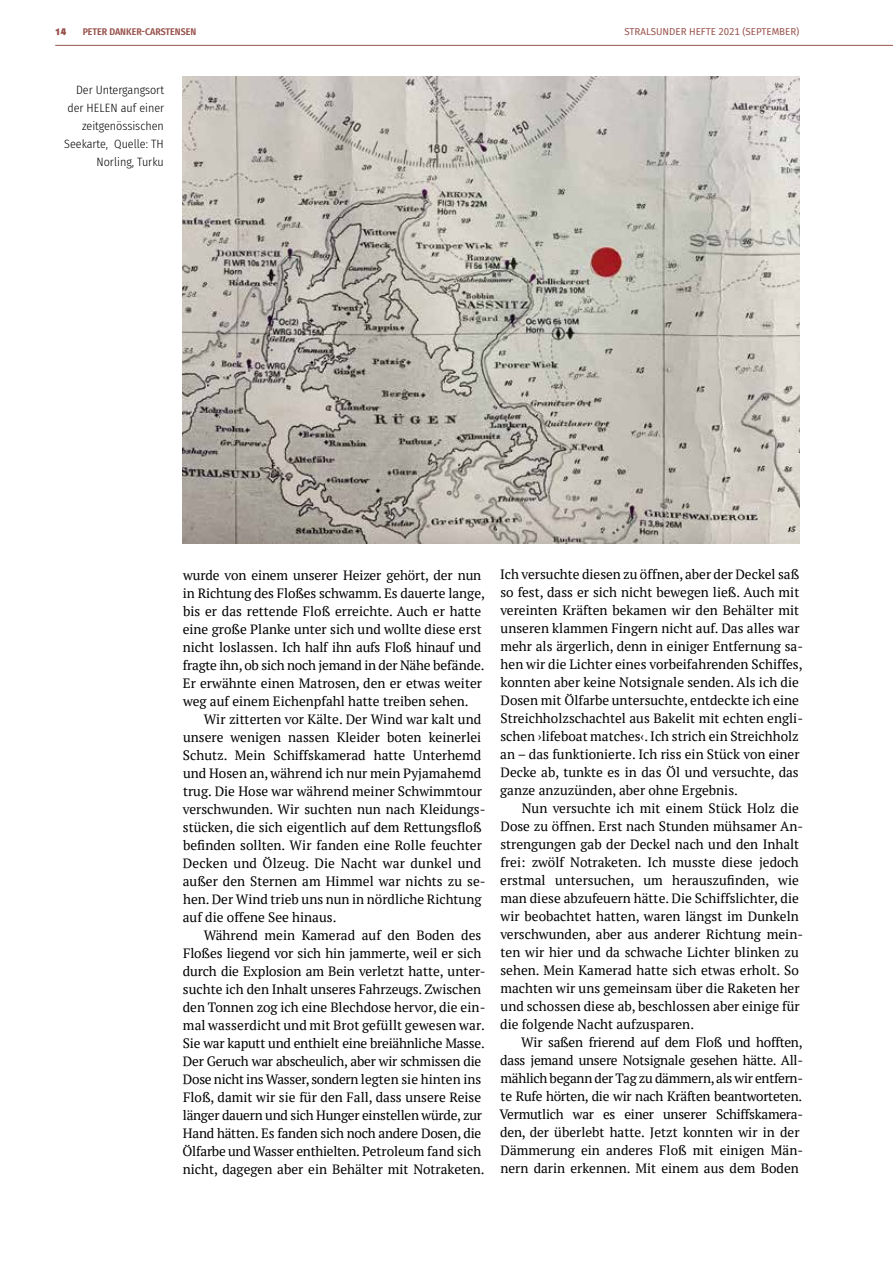
<style>
.page{position:relative;width:893px;height:1263px;background:#fff}
.page>*{position:absolute;margin:0;border:0;box-sizing:border-box;transform-origin:0 0}
.t1{font:13.5px/18px "PT Serif";color:#000}
.t2{font:13.5px/18px "PT Serif";letter-spacing:-.02em;color:#000}
.t3{font:300 12px/18px "Fira Sans Condensed";color:#000;text-align:right}
.t4{font:9.75px "Fira Sans";color:#9a544e}
.t5{font:600 9.75px "Fira Sans Condensed";color:#9a544e}
.t6{font:900 9.75px "Kabel IT Cby BT";color:#9a544e}
</style>
<div class="page">
<hr style="left:55px;top:45px;width:838px;height:1px;background:#9a544e">
<img style="left:182px;top:77px;width:617px;height:466px">
<p class="t6" style="left:55px;top:26px;width:12px">14</p>
<p class="t4" style="left:624px;top:25px;width:176px">STRALSUNDER HEFTE 2021 (SEPTEMBER)</p>
<p class="t5" style="left:83px;top:24px;width:115px">PETER DANKER-CARSTENSEN</p>
<p class="t3" style="left:64px;top:80px;width:102px">Der Untergangsort der HELEN auf einer zeitgenössischen<br>Seekarte, Quelle: TH<br>Norling, Turku</p>
<p class="t1" style="left:183px;top:566px;width:304px">wurde von einem unserer Heizer gehört, der nun in Richtung des Floßes schwamm. Es dauerte lange, bis er das rettende Floß erreichte. Auch er hatte eine große Planke unter sich und wollte diese erst nicht loslassen. Ich half ihn aufs Floß hinauf und fragte ihn, ob sich noch jemand in der Nähe befände.<br>Er erwähnte einen Matrosen, den er etwas weiter weg auf einem Eichenpfahl hatte treiben sehen.</p>
<p class="t1" style="left:183px;top:710px;width:304px;text-indent:21px">Wir zitterten vor Kälte. Der Wind war kalt und unsere wenigen nassen Kleider boten keinerlei Schutz. Mein Schiffskamerad hatte Unterhemd und Hosen an, während ich nur mein Pyjamahemd trug. Die Hose war während meiner Schwimmtour verschwunden. Wir suchten nun nach Kleidungs&shy;stücken, die sich eigentlich auf dem Rettungsfloß befinden sollten. Wir fanden eine Rolle feuchter Decken und Ölzeug. Die Nacht war dunkel und außer den Sternen am Himmel war nichts zu se&shy;hen. Der Wind trieb uns nun in nördliche Richtung auf die offene See hinaus.</p>
<p class="t1" style="left:183px;top:926px;width:304px;text-indent:21px">Während mein Kamerad auf den Boden des Floßes liegend vor sich hin jammerte, weil er sich durch die Explosion am Bein verletzt hatte, unter&shy;suchte ich den Inhalt unseres Fahrzeugs. Zwischen den Tonnen zog ich eine Blechdose hervor, die ein&shy;mal wasserdicht und mit Brot gefüllt gewesen war.<br>Sie war kaputt und enthielt eine breiähnliche Masse.<br>Der Geruch war abscheulich, aber wir schmissen die Dose nicht ins Wasser, sondern legten sie hinten ins Floß, damit wir sie für den Fall, dass unsere Reise länger dauern und sich Hunger einstellen würde, zur Hand hätten. Es fanden sich noch andere Dosen, die Ölfarbe und Wasser enthielten. Petroleum fand sich nicht, dagegen aber ein Behälter mit Notraketen.</p>
<p class="t1" style="left:500px;top:565px;width:304px">Ich versuchte diesen zu öffnen, aber der Deckel saß so fest, dass er sich nicht bewegen ließ. Auch mit vereinten Kräften bekamen wir den Behälter mit unseren klammen Fingern nicht auf. Das alles war mehr als ärgerlich, denn in einiger Entfernung sa&shy;hen wir die Lichter eines vorbeifahrenden Schiffes, konnten aber keine Notsignale senden. Als ich die Dosen mit Ölfarbe untersuchte, entdeckte ich eine Streichholzschachtel aus Bakelit mit echten engli&shy;schen ›lifeboat matches‹. Ich strich ein Streichholz an – das funktionierte. Ich riss ein Stück von einer Decke ab, tunkte es in das Öl und versuchte, das ganze anzuzünden, aber ohne Ergebnis.</p>
<p class="t1" style="left:500px;top:799px;width:304px;text-indent:21px">Nun versuchte ich mit einem Stück Holz die Dose zu öffnen. Erst nach Stunden mühsamer An&shy;strengungen gab der Deckel nach und den Inhalt frei: zwölf Notraketen. Ich musste diese jedoch erstmal untersuchen, um herauszufinden, wie man diese abzufeuern hätte. Die Schiffslichter, die wir beobachtet hatten, waren längst im Dunkeln verschwunden, aber aus anderer Richtung mein&shy;ten wir hier und da schwache Lichter blinken zu sehen. Mein Kamerad hatte sich etwas erholt. So machten wir uns gemeinsam über die Raketen her und schossen diese ab, beschlossen aber einige für die folgende Nacht aufzusparen.</p>
<p class="t2" style="left:499px;top:1033px;width:305px;text-indent:22px">Wir saßen frierend auf dem Floß und hofften, dass jemand unsere Notsignale gesehen hätte. All&shy;mählich begann der Tag zu dämmern, als wir entfern&shy;te Rufe hörten, die wir nach Kräften beantworteten.<br>Vermutlich war es einer unserer Schiffskamera&shy;den, der überlebt hatte. Jetzt konnten wir in der Dämmerung ein anderes Floß mit einigen Män&shy;nern darin erkennen. Mit einem aus dem Boden</p>
</div>
